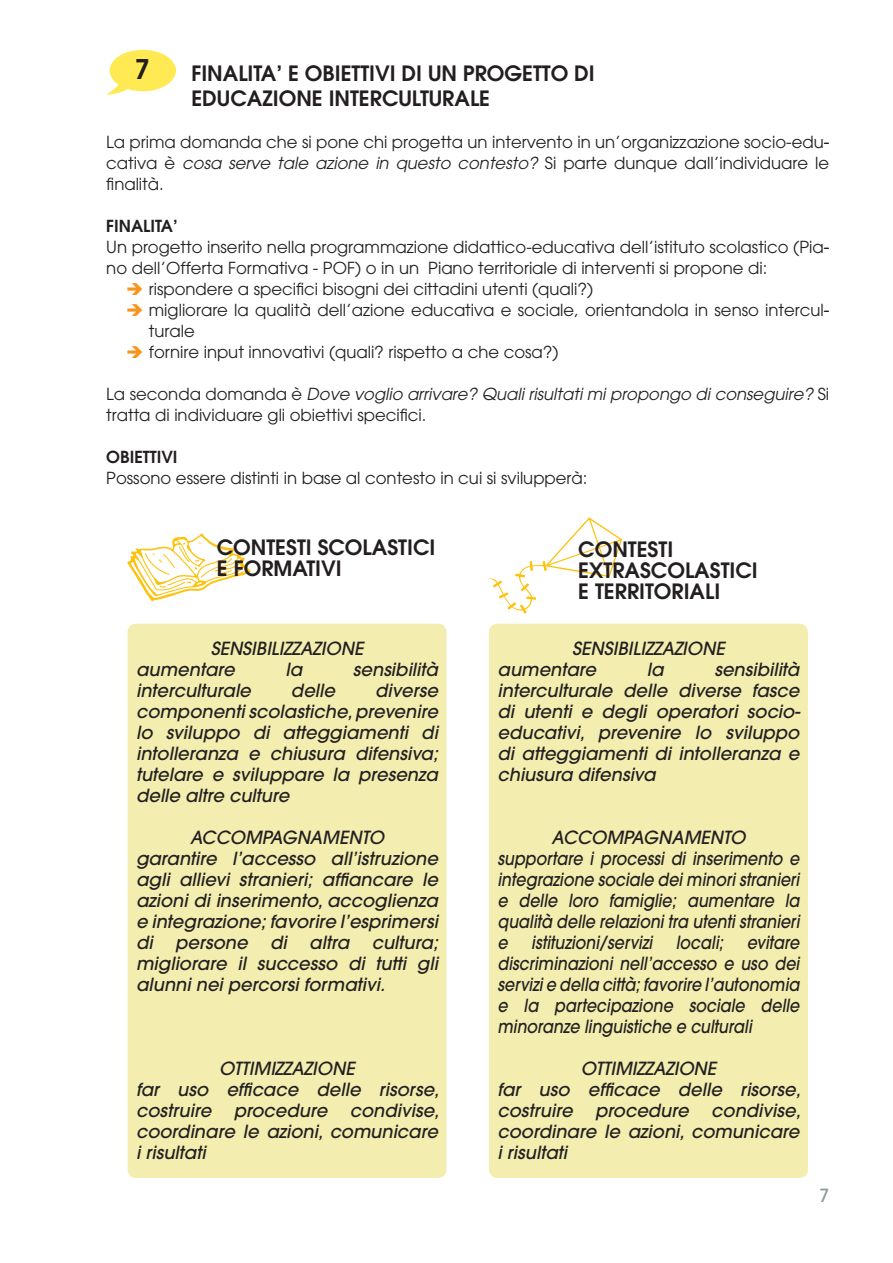
<style>
.page{position:relative;width:893px;height:1263px;background:#fff}
.page>*{position:absolute;margin:0;border:0;box-sizing:border-box;transform-origin:0 0}
.t1{font:600 27px "Avant Garde";color:#231f20}
.t2{font:600 21px/21px "Avant Garde";color:#231f20}
.t3{font:italic 500 18px/21px "Avant Garde";color:#231f20}
.t4{font:italic 500 18px/21px "Avant Garde";color:#231f20;text-align:justify;scale:.88 1}
.t5{font:500 18px "Avant Garde";color:#8b9b93}
.t6{font:16.5px/21px "Avant Garde";color:#231f20}
.t7{font:600 16.5px "Avant Garde";color:#231f20}
.s1{font-style:italic}
.s2{color:#f7941d}
</style>
<div class="page">
<svg style="left:106px;top:50px;width:70px;height:45px"></svg>
<div style="left:128px;top:624px;width:318px;height:554px;background:#f3eeaf;border-radius:9px"></div>
<div style="left:489px;top:624px;width:319px;height:554px;background:#f3eeaf;border-radius:9px"></div>
<svg style="left:484px;top:517px;width:138px;height:97px"></svg>
<svg style="left:128px;top:533px;width:123px;height:68px"></svg>
<h1 class="t1" style="left:135px;top:52px;width:17px">7</h1>
<p class="t2" style="left:191px;top:60px;width:405px;line-height:25.2px">FINALITA’ E OBIETTIVI DI UN PROGETTO DI<br>EDUCAZIONE INTERCULTURALE</p>
<p class="t6" style="left:106px;top:132px;width:724px;text-align:justify">La prima domanda che si pone chi progetta un intervento in un’organizzazione socio-edu&shy;cativa è <span class="s1">cosa serve tale azione in questo contesto?</span> Si parte dunque dall’individuare le finalità.</p>
<p class="t7" style="left:106px;top:216px;width:73px">FINALITA’</p>
<p class="t6" style="left:106px;top:237px;width:724px">Un progetto inserito nella programmazione didattico-educativa dell’istituto scolastico (Pia&shy;no dell’Offerta Formativa - POF) o in un Piano territoriale di interventi si propone di:</p>
<p class="t6" style="left:126px;top:279px;width:469px"><span class="s2">➔</span> rispondere a specifici bisogni dei cittadini utenti (quali?)</p>
<p class="t6" style="left:149px;top:300px;width:682px;text-indent:-23px"><span class="s2">➔</span> migliorare la qualità dell’azione educativa e sociale, orientandola in senso intercul&shy;turale</p>
<p class="t6" style="left:126px;top:342px;width:434px"><span class="s2">➔</span> fornire input innovativi (quali? rispetto a che cosa?)</p>
<p class="t6" style="left:106px;top:384px;width:724px">La seconda domanda è <span class="s1">Dove voglio arrivare? Quali risultati mi propongo di conseguire?</span> Si tratta di individuare gli obiettivi specifici.</p>
<p class="t7" style="left:106px;top:447px;width:73px">OBIETTIVI</p>
<p class="t6" style="left:106px;top:468px;width:483px">Possono essere distinti in base al contesto in cui si svilupperà:</p>
<p class="t2" style="left:217px;top:536px;width:220px">CONTESTI SCOLASTICI<br>E FORMATIVI</p>
<p class="t2" style="left:578px;top:538px;width:181px">CONTESTI<br>EXTRASCOLASTICI<br>E TERRITORIALI</p>
<p class="t3" style="left:136px;top:638px;width:229px;text-indent:75px">SENSIBILIZZAZIONE aumentare</p>
<p class="t3" style="left:285px;top:659px;width:18px">la</p>
<p class="t3" style="left:353px;top:659px;width:87px">sensibilità</p>
<p class="t3" style="left:136px;top:680px;width:303px;text-align:justify;text-indent:239px">diverse componenti scolastiche, prevenire lo sviluppo di atteggiamenti di intolleranza e chiusura difensiva; tutelare e sviluppare la presenza delle altre culture</p>
<p class="t3" style="left:136px;top:827px;width:303px;text-indent:54px">ACCOMPAGNAMENTO garantire l’accesso all’istruzione agli allievi stranieri; affiancare le azioni di inserimento, accoglienza e integrazione; favorire l’esprimersi di persone di altra cultura; migliorare il successo di tutti gli alunni nei percorsi formativi.</p>
<p class="t3" style="left:136px;top:680px;width:116px">interculturale</p>
<p class="t3" style="left:291px;top:680px;width:46px">delle</p>
<p class="t3" style="left:136px;top:1058px;width:305px;text-indent:83px">OTTIMIZZAZIONE<br>far uso efficace delle risorse, costruire procedure condivise, coordinare le azioni, comunicare i risultati</p>
<p class="t3" style="left:497px;top:638px;width:229px;text-indent:75px">SENSIBILIZZAZIONE aumentare</p>
<p class="t3" style="left:497px;top:659px;width:303px;text-align:justify;text-indent:217px">sensibilità interculturale delle diverse fasce di utenti e degli operatori socio&shy;educativi, prevenire lo sviluppo di atteggiamenti di intolleranza e chiusura difensiva</p>
<p class="t3" style="left:647px;top:659px;width:18px">la</p>
<p class="t3" style="left:497px;top:827px;width:303px;text-indent:54px">ACCOMPAGNAMENTO supportare i processi di inserimento e integrazione sociale dei minori stranieri e delle loro famiglie; aumentare la qualità delle relazioni tra utenti stranieri e</p>
<p class="t4" style="left:497px;top:932px;width:345px;text-indent:249px">evitare discriminazioni nell’accesso e uso dei servizi e della città; favorire l’autonomia e la partecipazione sociale delle minoranze linguistiche e culturali</p>
<p class="t3" style="left:497px;top:1058px;width:305px;text-indent:83px">OTTIMIZZAZIONE<br>far uso efficace delle risorse, costruire procedure condivise, coordinare le azioni, comunicare i risultati</p>
<p class="t4" style="left:531px;top:932px;width:139px">istituzioni/servizi</p>
<p class="t4" style="left:676px;top:932px;width:55px">locali;</p>
<p class="t5" style="left:819px;top:1189px;width:11px">7</p>
</div>
